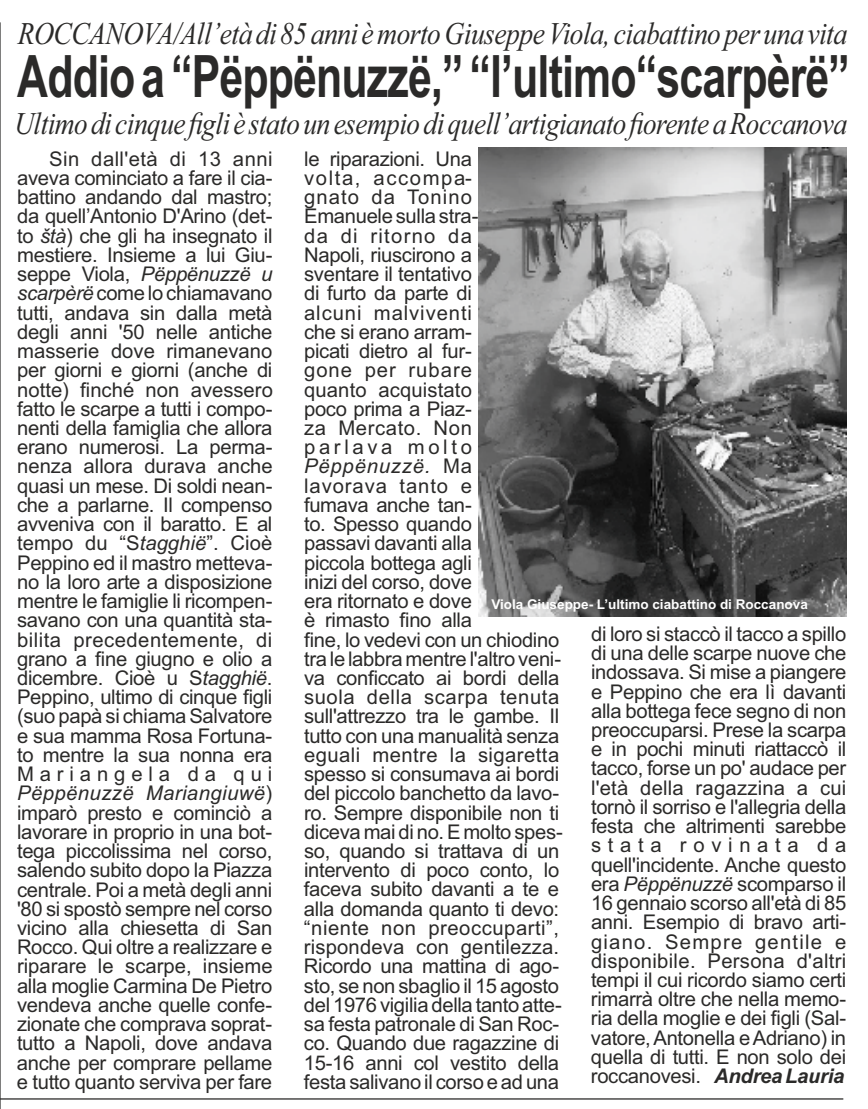
<style>
.page{position:relative;width:868px;height:1109px;background:#fff}
.page>*{position:absolute;margin:0;border:0;box-sizing:border-box;transform-origin:0 0}
.t1{font:700 58.5px "Arial";letter-spacing:-.02em;color:#2b2a29;scale:.73 1}
.t2{font:italic 31.5px "Times New Roman";letter-spacing:-.02em;color:#2b2a29;scale:.87 1}
.t3{font:20.25px/19.1px "Arial";letter-spacing:-.015em;color:#2b2a29;text-align:justify}
.t4{font:700 13.5px "Arial";color:#fefefe}
.s1{font-style:italic}
.s2{font-weight:700;font-style:italic}
</style>
<div class="page">
<hr style="left:0;top:22px;width:1px;height:1087px;background:#2b2a29">
<hr style="left:0;top:1098px;width:843px;height:2px;background:#2b2a29">
<img style="left:478px;top:147px;width:368px;height:469px">
<h2 class="t2" style="left:18px;top:23px;width:954px">ROCCANOVA/All’età di 85 anni è morto Giuseppe Viola, ciabattino per una vita</h2>
<h1 class="t1" style="left:17px;top:55px;width:1141px">Addio a “Pëppënuzzë,” “l’ultimo“scarpèrë”</h1>
<h2 class="t2" style="left:14px;top:112px;width:958px">Ultimo di cinque figli è stato un esempio di quell’artigianato fiorente a Roccanova</h2>
<p class="t3" style="left:17px;top:151px;width:257px;text-indent:32px">Sin dall'età di 13 anni aveva cominciato a fare il cia&shy;battino andando dal mastro; da quell’Antonio D'Arino (det&shy;to <span class="s1">štà</span>) che gli ha insegnato il mestiere. Insieme a lui Giu&shy;seppe Viola, <span class="s1">Pëppënuzzë u scarpèrë</span> come lo chiamavano tutti, andava sin dalla metà degli anni '50 nelle antiche masserie dove rimanevano per giorni e giorni (anche di notte) finché non avessero fatto le scarpe a tutti i compo&shy;nenti della famiglia che allora erano numerosi. La perma&shy;nenza allora durava anche quasi un mese. Di soldi nean&shy;che a parlarne. Il compenso avveniva con il baratto. E al tempo du “S<span class="s1">tagghië</span>”. Cioè Peppino ed il mastro metteva&shy;no la loro arte a disposizione mentre le famiglie li ricompen&shy;savano con una quantità sta&shy;bilita precedentemente, di grano a fine giugno e olio a dicembre. Cioè u S<span class="s1">tagghië</span>.<br>Peppino, ultimo di cinque figli (suo papà si chiama Salvatore e sua mamma Rosa Fortuna&shy;to mentre la sua nonna era Mariangela da qui <span class="s1">Pëppënuzzë Mariangiuwë</span>) imparò presto e cominciò a lavorare in proprio in una bot&shy;tega piccolissima nel corso, salendo subito dopo la Piazza centrale. Poi a metà degli anni '80 si spostò sempre nel corso vicino alla chiesetta di San Rocco. Qui oltre a realizzare e riparare le scarpe, insieme alla moglie Carmina De Pietro vendeva anche quelle confe&shy;zionate che comprava soprat&shy;tutto a Napoli, dove andava anche per comprare pellame e tutto quanto serviva per fare</p>
<p class="t3" style="left:304px;top:151px;width:260px;text-align:left">le riparazioni. Una<br>volta, accompa-<br>gnato da Tonino<br>Emanuele sulla stra-<br>da di ritorno da<br>Napoli, riuscirono a<br>sventare il tentativo<br>di furto da parte di<br>alcuni malviventi<br>che si erano arram-<br>picati dietro al fur-<br>gone per rubare<br>quanto acquistato<br>poco prima a Piaz-<br>za Mercato. Non parlava molto<br><span class="s1">Pëppënuzzë.</span> Ma<br>lavorava tanto e<br>fumava anche tan-<br>to. Spesso quando<br>passavi davanti alla<br>piccola bottega agli<br>inizi del corso, dove<br>era ritornato e dove<br>è rimasto fino alla<br>fine, lo vedevi con un chiodino tra le labbra mentre l'altro veni&shy;va conficcato ai bordi della suola della scarpa tenuta sull'attrezzo tra le gambe. Il tutto con una manualità senza eguali mentre la sigaretta spesso si consumava ai bordi del piccolo banchetto da lavo&shy;ro. Sempre disponibile non ti diceva mai di no. E molto spes&shy;so, quando si trattava di un intervento di poco conto, lo faceva subito davanti a te e alla domanda quanto ti devo: “niente non preoccuparti”, rispondeva con gentilezza.<br>Ricordo una mattina di ago&shy;sto, se non sbaglio il 15 agosto del 1976 vigilia della tanto atte&shy;sa festa patronale di San Roc&shy;co. Quando due ragazzine di<br>15-16 anni col vestito della festa salivano il corso e ad una</p>
<p class="t4" style="left:491px;top:599px;width:318px">Viola Giuseppe- L’ultimo ciabattino di Roccanova</p>
<p class="t3" style="left:591px;top:626px;width:257px">di loro si staccò il tacco a spillo di una delle scarpe nuove che indossava. Si mise a piangere e Peppino che era lì davanti alla bottega fece segno di non preoccuparsi. Prese la scarpa e in pochi minuti riattaccò il tacco, forse un po' audace per l'età della ragazzina a cui tornò il sorriso e l'allegria della festa che altrimenti sarebbe stata rovinata da quell'incidente. Anche questo era <span class="s1">Pëppënuzzë</span> scomparso il 16 gennaio scorso all'età di 85 anni. Esempio di bravo arti&shy;giano. Sempre gentile e disponibile. Persona d'altri tempi il cui ricordo siamo certi rimarrà oltre che nella memo&shy;ria della moglie e dei figli (Sal&shy;vatore, Antonella e Adriano) in quella di tutti. E non solo dei roccanovesi. <span class="s2">Andrea Lauria</span></p>
</div>
